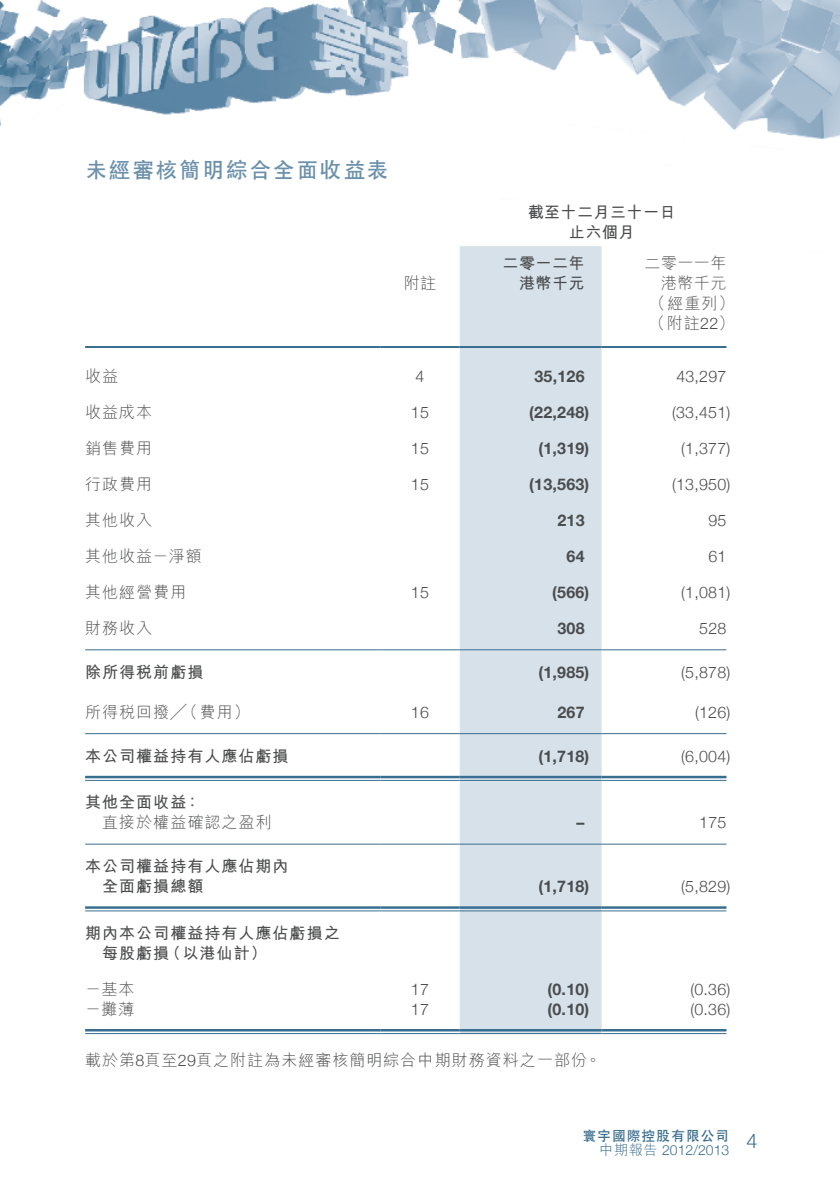
<style>
.page{position:relative;width:840px;height:1191px;background:#fff}
.page>*{position:absolute;margin:0;border:0;box-sizing:border-box;transform-origin:0 0}
.Heading_1{font:700 22px "C Hei 2 HK";letter-spacing:.065em;color:#6a90ac}
.t1{font:300 20px "Helvetica Neue";color:#386e8f}
.Body_Text{font:300 16px "M Hei HK";letter-spacing:.065em;color:#4b4c4d}
.Body_Text-2{font:300 16px "Helvetica Neue";letter-spacing:.015em;color:#4b4c4d}
.Body_Text-3{font:700 16px/20px "M Hei HK";letter-spacing:.065em;color:#4b4c4d;text-align:center}
.Body_Text-4{font:700 16px "Helvetica Neue";letter-spacing:.015em;color:#4b4c4d}
.Body_Text-5{font:700 16px "M Hei HK";letter-spacing:.03em;color:#4b4c4d}
.t2{font:300 14px "Helvetica Neue";letter-spacing:.005em;color:#386e8f}
.t3{font:700 14px "C Hei 2 HK";letter-spacing:.055em;color:#386e8f}
.s1{font-family:"Helvetica Neue"}
.s2{font-family:"M Hei HK"}
</style>
<div class="page">
<img style="left:2px;top:0;width:837px;height:380px">
<img style="left:1px;top:0;width:1px;height:380px">
<div style="left:459px;top:246px;width:142px;height:787px;background:#d6e1ea"></div>
<hr style="left:85px;top:346px;width:295px;height:2px;background:#386e8f">
<hr style="left:380px;top:346px;width:79px;height:2px;background:#386e8f">
<hr style="left:459px;top:346px;width:142px;height:2px;background:#386e8f">
<hr style="left:601px;top:346px;width:125px;height:2px;background:#386e8f">
<hr style="left:85px;top:649px;width:295px;height:1px;background:#386e8f">
<hr style="left:380px;top:649px;width:79px;height:1px;background:#386e8f">
<hr style="left:459px;top:649px;width:142px;height:1px;background:#386e8f">
<hr style="left:601px;top:649px;width:125px;height:1px;background:#386e8f">
<hr style="left:85px;top:733px;width:295px;height:1px;background:#386e8f">
<hr style="left:380px;top:733px;width:79px;height:1px;background:#386e8f">
<hr style="left:459px;top:733px;width:142px;height:1px;background:#386e8f">
<hr style="left:601px;top:733px;width:125px;height:1px;background:#386e8f">
<hr style="left:85px;top:776px;width:295px;height:2px;background:#386e8f">
<hr style="left:85px;top:780px;width:295px;height:1px;background:#386e8f">
<hr style="left:380px;top:776px;width:79px;height:2px;background:#386e8f">
<hr style="left:380px;top:780px;width:79px;height:1px;background:#386e8f">
<hr style="left:459px;top:776px;width:142px;height:2px;background:#386e8f">
<hr style="left:459px;top:780px;width:142px;height:1px;background:#386e8f">
<hr style="left:601px;top:776px;width:125px;height:2px;background:#386e8f">
<hr style="left:601px;top:780px;width:125px;height:1px;background:#386e8f">
<hr style="left:85px;top:843px;width:295px;height:1px;background:#386e8f">
<hr style="left:380px;top:843px;width:79px;height:1px;background:#386e8f">
<hr style="left:459px;top:843px;width:142px;height:1px;background:#386e8f">
<hr style="left:601px;top:843px;width:125px;height:1px;background:#386e8f">
<hr style="left:85px;top:906px;width:295px;height:2px;background:#386e8f">
<hr style="left:85px;top:910px;width:295px;height:1px;background:#386e8f">
<hr style="left:380px;top:906px;width:79px;height:2px;background:#386e8f">
<hr style="left:380px;top:910px;width:79px;height:1px;background:#386e8f">
<hr style="left:459px;top:906px;width:142px;height:2px;background:#386e8f">
<hr style="left:459px;top:910px;width:142px;height:1px;background:#386e8f">
<hr style="left:601px;top:906px;width:125px;height:2px;background:#386e8f">
<hr style="left:601px;top:910px;width:125px;height:1px;background:#386e8f">
<hr style="left:85px;top:1029px;width:295px;height:2px;background:#386e8f">
<hr style="left:85px;top:1033px;width:295px;height:1px;background:#386e8f">
<hr style="left:380px;top:1029px;width:79px;height:2px;background:#386e8f">
<hr style="left:380px;top:1033px;width:79px;height:1px;background:#386e8f">
<hr style="left:459px;top:1029px;width:142px;height:2px;background:#386e8f">
<hr style="left:459px;top:1033px;width:142px;height:1px;background:#386e8f">
<hr style="left:601px;top:1029px;width:125px;height:2px;background:#386e8f">
<hr style="left:601px;top:1033px;width:125px;height:1px;background:#386e8f">
<p class="Heading_1" style="left:85px;top:159px;width:304px">未經審核簡明綜合全面收益表</p>
<p class="Body_Text-5" style="left:527px;top:201px;width:149px">截至十二月三十一日</p>
<p class="Body_Text-3" style="left:568px;top:221px;width:67px">止六個月</p>
<p class="Body_Text" style="left:644px;top:255px;width:83px">二零一一年</p>
<p class="Body_Text-3" style="left:502px;top:252px;width:83px">二零一二年</p>
<p class="Body_Text" style="left:403px;top:275px;width:34px">附註</p>
<p class="Body_Text-3" style="left:519px;top:272px;width:67px">港幣千元</p>
<p class="Body_Text" style="left:660px;top:275px;width:67px">港幣千元</p>
<p class="Body_Text" style="left:649px;top:295px;width:86px">（經重列(</p>
<p class="Body_Text" style="left:648px;top:315px;width:87px">（附註<span class="s1">22</span>(</p>
<p class="Body_Text" style="left:85px;top:368px;width:35px">收益</p>
<p class="Body_Text-2" style="left:415px;top:366px;width:10px">4</p>
<p class="Body_Text-4" style="left:534px;top:366px;width:52px">35,126</p>
<p class="Body_Text-2" style="left:676px;top:366px;width:52px">43,297</p>
<p class="Body_Text" style="left:85px;top:404px;width:69px">收益成本</p>
<p class="Body_Text-2" style="left:411px;top:402px;width:20px">15</p>
<p class="Body_Text-4" style="left:529px;top:402px;width:61px">)22,248(</p>
<p class="Body_Text-2" style="left:671px;top:402px;width:60px">)33,451(</p>
<p class="Body_Text" style="left:85px;top:440px;width:69px">銷售費用</p>
<p class="Body_Text-2" style="left:411px;top:438px;width:20px">15</p>
<p class="Body_Text-4" style="left:538px;top:438px;width:52px">)1,319(</p>
<p class="Body_Text-2" style="left:680px;top:438px;width:51px">)1,377(</p>
<p class="Body_Text" style="left:85px;top:476px;width:69px">行政費用</p>
<p class="Body_Text-2" style="left:411px;top:474px;width:20px">15</p>
<p class="Body_Text-4" style="left:529px;top:474px;width:61px">)13,563(</p>
<p class="Body_Text-2" style="left:671px;top:474px;width:60px">)13,950(</p>
<p class="Body_Text" style="left:85px;top:512px;width:69px">其他收入</p>
<p class="Body_Text-4" style="left:557px;top:510px;width:29px">213</p>
<p class="Body_Text-2" style="left:708px;top:510px;width:20px">95</p>
<p class="Body_Text" style="left:85px;top:548px;width:118px">其他收益－淨額</p>
<p class="Body_Text-4" style="left:566px;top:546px;width:20px">64</p>
<p class="Body_Text-2" style="left:708px;top:546px;width:20px">61</p>
<p class="Body_Text" style="left:85px;top:584px;width:103px">其他經營費用</p>
<p class="Body_Text-2" style="left:411px;top:582px;width:20px">15</p>
<p class="Body_Text-4" style="left:552px;top:582px;width:39px">)566(</p>
<p class="Body_Text-2" style="left:680px;top:582px;width:51px">)1,081(</p>
<p class="Body_Text" style="left:85px;top:620px;width:69px">財務收入</p>
<p class="Body_Text-4" style="left:557px;top:618px;width:29px">308</p>
<p class="Body_Text-2" style="left:699px;top:618px;width:29px">528</p>
<p class="Body_Text-3" style="left:85px;top:660px;width:120px">除所得稅前虧損</p>
<p class="Body_Text-4" style="left:538px;top:662px;width:52px">)1,985(</p>
<p class="Body_Text-2" style="left:680px;top:662px;width:51px">)5,878(</p>
<p class="Body_Text" style="left:85px;top:704px;width:166px">所得稅回撥╱（費用(</p>
<p class="Body_Text-2" style="left:411px;top:702px;width:20px">16</p>
<p class="Body_Text-4" style="left:557px;top:702px;width:29px">267</p>
<p class="Body_Text-2" style="left:694px;top:702px;width:37px">)126(</p>
<p class="Body_Text-3" style="left:85px;top:744px;width:205px">本公司權益持有人應佔虧損</p>
<p class="Body_Text-3" style="left:85px;top:791px;width:117px">其他全面收益：</p>
<p class="Body_Text-4" style="left:538px;top:746px;width:52px">)1,718(</p>
<p class="Body_Text-2" style="left:680px;top:746px;width:51px">)6,004(</p>
<p class="Body_Text" style="left:102px;top:814px;width:171px">直接於權益確認之盈利</p>
<p class="Body_Text-3" style="left:85px;top:855px;width:205px">本公司權益持有人應佔期內</p>
<p class="Body_Text-4" style="left:576px;top:813px;width:9px">–</p>
<p class="Body_Text-2" style="left:699px;top:813px;width:29px">175</p>
<p class="Body_Text-3" style="left:102px;top:875px;width:103px">全面虧損總額</p>
<p class="Body_Text-3" style="left:85px;top:921px;width:256px">期內本公司權益持有人應佔虧損之（以港仙計(</p>
<p class="Body_Text-3" style="left:102px;top:941px;width:69px">每股虧損</p>
<p class="Body_Text-4" style="left:538px;top:876px;width:52px">)1,718(</p>
<p class="Body_Text-2" style="left:680px;top:876px;width:51px">)5,829(</p>
<p class="Body_Text" style="left:85px;top:981px;width:51px">－基本</p>
<p class="Body_Text-2" style="left:411px;top:979px;width:20px">17</p>
<p class="Body_Text-4" style="left:547px;top:979px;width:43px">)0.10(</p>
<p class="Body_Text-2" style="left:690px;top:979px;width:41px">)0.36(</p>
<p class="Body_Text" style="left:85px;top:1001px;width:51px">－攤薄</p>
<p class="Body_Text" style="left:85px;top:1052px;width:517px">載於第<span class="s1">8</span>頁至<span class="s1">29</span>頁之附註為未經審核簡明綜合中期財務資料之一部份。</p>
<p class="Body_Text-4" style="left:547px;top:999px;width:43px">)0.10(</p>
<p class="Body_Text-2" style="left:411px;top:999px;width:20px">17</p>
<p class="Body_Text-2" style="left:690px;top:999px;width:41px">)0.36(</p>
<p class="t3" style="left:582px;top:1129px;width:148px">寰宇國際控股有限公司</p>
<p class="t2" style="left:599px;top:1141px;width:131px"><span class="s2">中期報告</span> 2012/2013</p>
<p class="t1" style="left:746px;top:1128px;width:13px">4</p>
</div>
